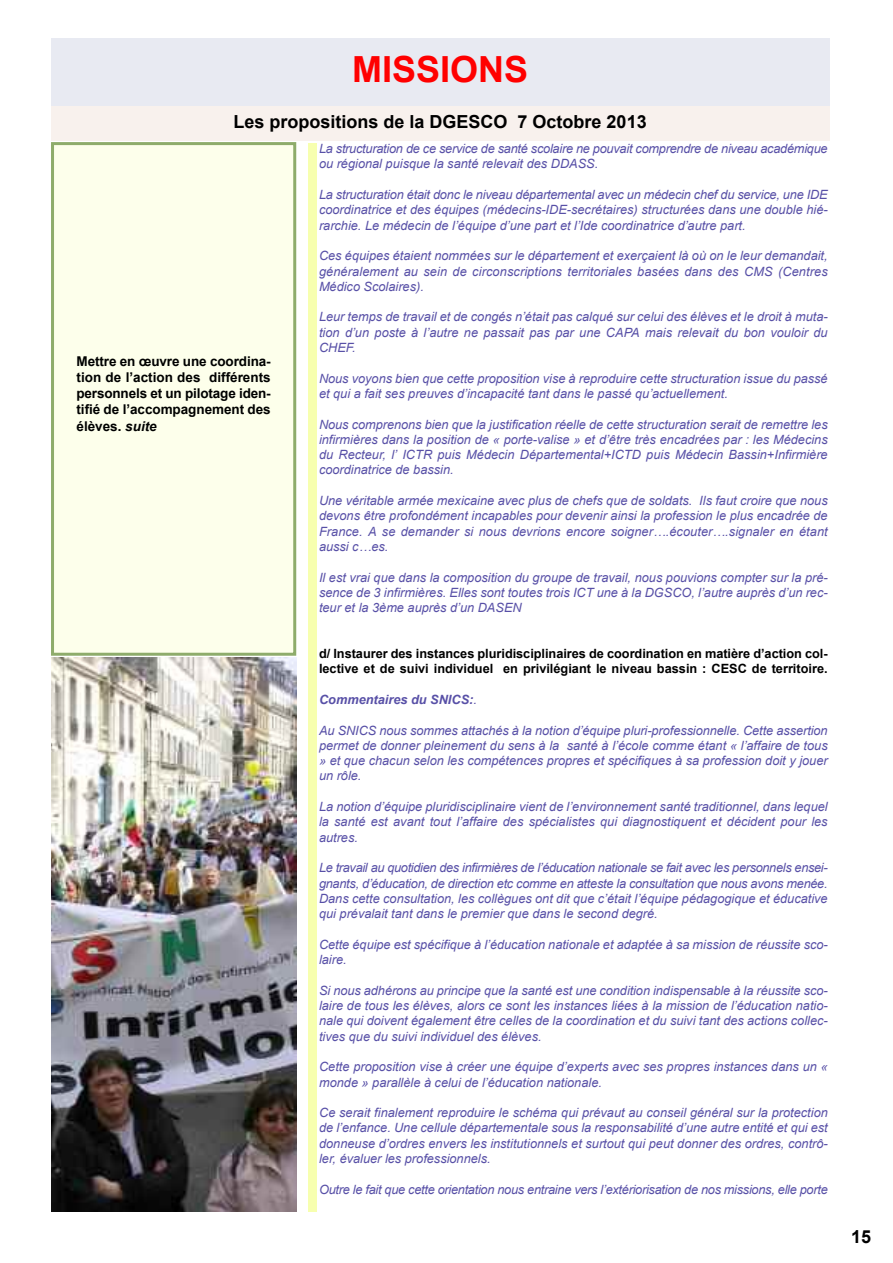
<style>
.page{position:relative;width:893px;height:1263px;background:#fff}
.page>*{position:absolute;margin:0;border:0;box-sizing:border-box;transform-origin:0 0}
.t1{font:700 36px "Arial";color:#f00}
.t2{font:700 18px "Arial";color:#000}
.t3{font:700 13.5px/16.2px "Arial";letter-spacing:-.005em;color:#000;text-align:justify}
.t4{font:italic 12.75px/15.3px "Arial";color:#5850a7;text-align:justify}
.t5{font:italic 12.75px/15.3px "Arial";letter-spacing:-.02em;color:#5850a7}
.t6{font:700 12.75px/15.3px "Arial";letter-spacing:-.005em;color:#000}
.t7{font:italic 700 12.75px "Arial";color:#5850a7}
.s1{font-family:"Helvetica"}
.s2{font-style:italic}
.s3{font-weight:400}
</style>
<div class="page">
<div style="left:51px;top:38px;width:778px;height:68px;background:#e8eaf2"></div>
<div style="left:308px;top:143px;width:9px;height:1069px;background:#f7ffaf"></div>
<div style="left:51px;top:106px;width:778px;height:34px;background:#f8f1ed"></div>
<div style="left:54px;top:145px;width:239px;height:508px;background:#fdffeb"></div>
<div style="left:51px;top:142px;width:245px;height:514px;border:3px solid #8eac6b"></div>
<img style="left:51px;top:657px;width:245px;height:555px">
<h1 class="t1" style="left:352px;top:49px;width:178px">MISSIONS</h1>
<h2 class="t2" style="left:234px;top:112px;width:415px">Les propositions de la DGESCO 7 Octobre 2013</h2>
<p class="t3" style="left:77px;top:353px;width:196px">Mettre en œuvre une coordina&shy;tion de l’action des différents personnels et un pilotage iden&shy;tifié de l’accompagnement des élèves<span class="s1">.</span> <span class="s2">suite</span></p>
<p class="t5" style="left:319px;top:141px;width:510px">La structuration de ce service de santé scolaire ne pouvait comprendre de niveau académique ou régional puisque la santé relevait des DDASS.</p>
<p class="t4" style="left:319px;top:187px;width:510px">La structuration était donc le niveau départemental avec un médecin chef du service, une IDE coordinatrice et des équipes (médecins-IDE-secrétaires) structurées dans une double hié&shy;rarchie. Le médecin de l’équipe d’une part et l’Ide coordinatrice d’autre part.</p>
<p class="t4" style="left:319px;top:248px;width:510px">Ces équipes étaient nommées sur le département et exerçaient là où on le leur demandait, généralement au sein de circonscriptions territoriales basées dans des CMS (Centres Médico Scolaires).</p>
<p class="t4" style="left:319px;top:309px;width:510px">Leur temps de travail et de congés n’était pas calqué sur celui des élèves et le droit à muta&shy;tion d’un poste à l’autre ne passait pas par une CAPA mais relevait du bon vouloir du CHEF.</p>
<p class="t4" style="left:319px;top:371px;width:510px">Nous voyons bien que cette proposition vise à reproduire cette structuration issue du passé et qui a fait ses preuves d’incapacité tant dans le passé qu’actuellement.</p>
<p class="t4" style="left:319px;top:416px;width:510px">Nous comprenons bien que la justification réelle de cette structuration serait de remettre les infirmières dans la position de « porte-valise » et d’être très encadrées par : les Médecins du Recteur, l’ ICTR puis Médecin Départemental+ICTD puis Médecin Bassin+Infirmière coordinatrice de bassin.</p>
<p class="t4" style="left:319px;top:493px;width:510px">Une véritable armée mexicaine avec plus de chefs que de soldats. Ils faut croire que nous devons être profondément incapables pour devenir ainsi la profession le plus encadrée de France. A se demander si nous devrions encore soigner….écouter….signaler en étant aussi c…es.</p>
<p class="t4" style="left:319px;top:569px;width:509px">Il est vrai que dans la composition du groupe de travail, nous pouvions compter sur la pré&shy;sence de 3 infirmières. Elles sont toutes trois ICT une à la DGSCO, l’autre auprès d’un rec&shy;teur et la 3ème auprès d’un DASEN</p>
<p class="t6" style="left:319px;top:646px;width:510px">d/ Instaurer des instances pluridisciplinaires de coordination en matière d’action col&shy;lective et de suivi individuel en privilégiant le niveau bassin : CESC de territoire.</p>
<p class="t7" style="left:319px;top:692px;width:159px">Commentaires du SNICS:<span class="s3">.</span></p>
<p class="t4" style="left:319px;top:722px;width:510px">Au SNICS nous sommes attachés à la notion d’équipe pluri-professionnelle. Cette assertion permet de donner pleinement du sens à la santé à l’école comme étant « l’affaire de tous » et que chacun selon les compétences propres et spécifiques à sa profession doit y jouer un rôle.</p>
<p class="t4" style="left:319px;top:799px;width:510px">La notion d’équipe pluridisciplinaire vient de l’environnement santé traditionnel, dans lequel la santé est avant tout l’affaire des spécialistes qui diagnostiquent et décident pour les autres.</p>
<p class="t4" style="left:319px;top:860px;width:510px">Le travail au quotidien des infirmières de l’éducation nationale se fait avec les personnels ensei&shy;gnants, d’éducation, de direction etc comme en atteste la consultation que nous avons menée.<br>Dans cette consultation, les collègues ont dit que c’était l’équipe pédagogique et éducative qui prévalait tant dans le premier que dans le second degré.</p>
<p class="t4" style="left:319px;top:937px;width:509px">Cette équipe est spécifique à l’éducation nationale et adaptée à sa mission de réussite sco&shy;laire.</p>
<p class="t4" style="left:319px;top:983px;width:510px">Si nous adhérons au principe que la santé est une condition indispensable à la réussite sco&shy;laire de tous les élèves, alors ce sont les instances liées à la mission de l’éducation natio&shy;nale qui doivent également être celles de la coordination et du suivi tant des actions collec&shy;tives que du suivi individuel des élèves.</p>
<p class="t4" style="left:319px;top:1059px;width:510px">Cette proposition vise à créer une équipe d’experts avec ses propres instances dans un « monde » parallèle à celui de l’éducation nationale.</p>
<p class="t4" style="left:319px;top:1105px;width:510px">Ce serait finalement reproduire le schéma qui prévaut au conseil général sur la protection de l’enfance. Une cellule départementale sous la responsabilité d’une autre entité et qui est donneuse d’ordres envers les institutionnels et surtout qui peut donner des ordres, contrô&shy;ler, évaluer les professionnels.</p>
<p class="t5" style="left:319px;top:1181px;width:510px">Outre le fait que cette orientation nous entraine vers l’extériorisation de nos missions, elle porte</p>
<h2 class="t2" style="left:851px;top:1227px;width:22px">15</h2>
</div>
